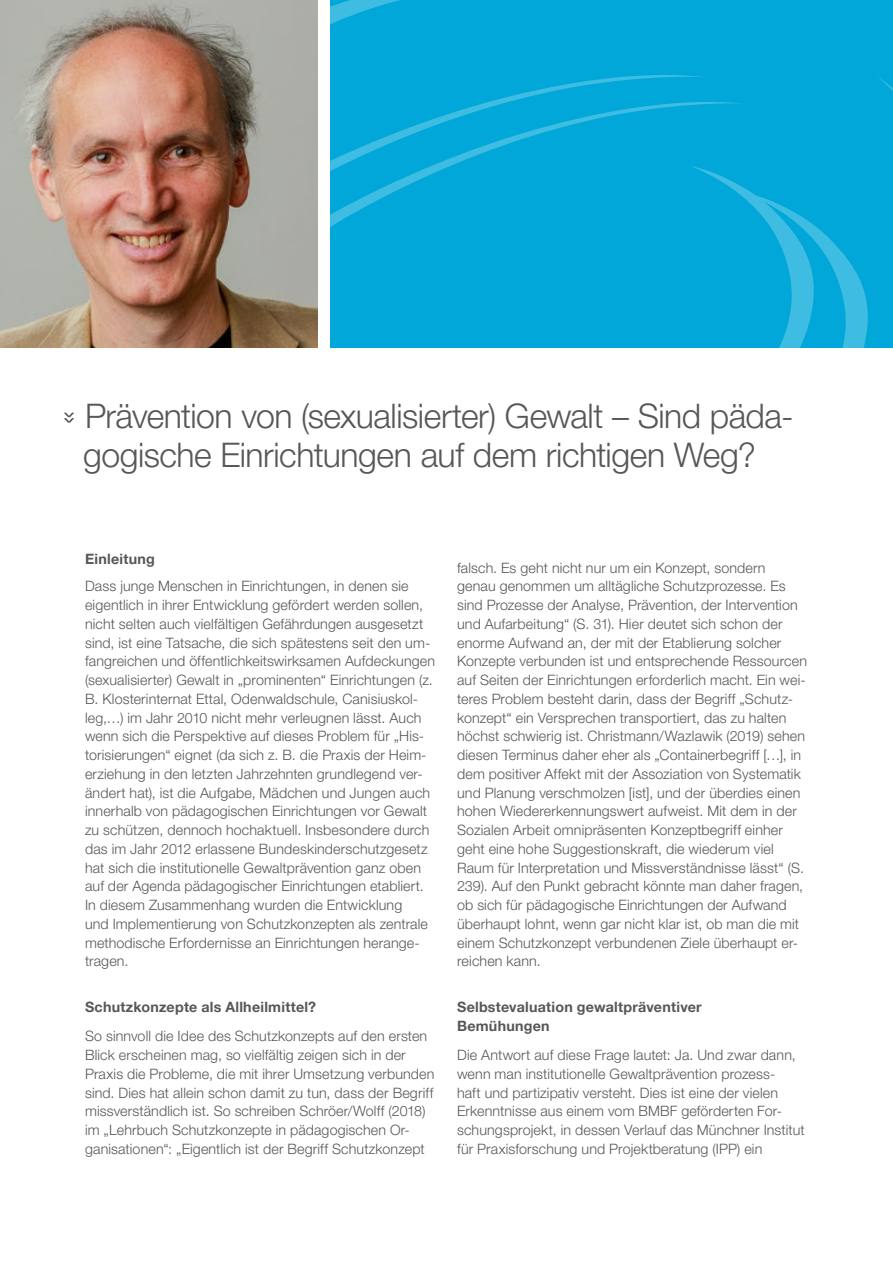
<style>
.page{position:relative;width:893px;height:1263px;background:#fff}
.page>*{position:absolute;margin:0;border:0;box-sizing:border-box;transform-origin:0 0}
.Headline{font:300 33.75px/39px "Helvetica Neue LT Pro";letter-spacing:-.015em;color:#575756}
.Fließtext{font:300 14.25px/18.8px "Helvetica Neue LT Pro";letter-spacing:.01em;color:#575756}
.Fließtext-2{font:700 14.25px/18.8px "Helvetica Neue LT Pro";letter-spacing:.02em;color:#575756}
</style>
<div class="page">
<div style="left:330px;top:0;width:563px;height:348px;background:#00a7d8"></div>
<svg style="left:594px;top:75px;width:299px;height:273px"></svg>
<svg style="left:317px;top:0;width:277px;height:348px"></svg>
<svg style="left:64px;top:413px;width:10px;height:10px"></svg>
<img style="left:0;top:0;width:317px;height:348px">
<p class="Headline" style="left:83px;top:396px;width:712px">Prävention von (sexualisierter) Gewalt – Sind päda&shy;gogische Einrichtungen auf dem richtigen Weg?</p>
<p class="Fließtext-2" style="left:85px;top:549px;width:71px">Einleitung</p>
<p class="Fließtext" style="left:85px;top:577px;width:352px">Dass junge Menschen in Einrichtungen, in denen sie eigentlich in ihrer Entwicklung gefördert werden sollen, nicht selten auch vielfältigen Gefährdungen ausgesetzt sind, ist eine Tatsache, die sich spätestens seit den um&shy;fangreichen und öffentlichkeitswirksamen Aufdeckungen (sexualisierter) Gewalt in „prominenten“ Einrichtungen (z.<br>B. Klosterinternat Ettal, Odenwaldschule, Canisiuskol&shy;leg,…) im Jahr 2010 nicht mehr verleugnen lässt. Auch wenn sich die Perspektive auf dieses Problem für „His&shy;torisierungen“ eignet (da sich z. B. die Praxis der Heim&shy;erziehung in den letzten Jahrzehnten grundlegend ver&shy;ändert hat), ist die Aufgabe, Mädchen und Jungen auch innerhalb von pädagogischen Einrichtungen vor Gewalt zu schützen, dennoch hochaktuell. Insbesondere durch das im Jahr 2012 erlassene Bundeskinderschutzgesetz hat sich die institutionelle Gewaltprävention ganz oben auf der Agenda pädagogischer Einrichtungen etabliert.<br>In diesem Zusammenhang wurden die Entwicklung<br>und Implementierung von Schutzkonzepten als zentrale methodische Erfordernisse an Einrichtungen herange&shy;tragen.</p>
<p class="Fließtext-2" style="left:85px;top:998px;width:233px">Schutzkonzepte als Allheilmittel?</p>
<p class="Fließtext" style="left:85px;top:1027px;width:351px">So sinnvoll die Idee des Schutzkonzepts auf den ersten Blick erscheinen mag, so vielfältig zeigen sich in der Praxis die Probleme, die mit ihrer Umsetzung verbunden sind. Dies hat allein schon damit zu tun, dass der Begriff missverständlich ist. So schreiben Schröer/Wolff (2018) im „Lehrbuch Schutzkonzepte in pädagogischen Or&shy;ganisationen“: „Eigentlich ist der Begriff Schutzkonzept</p>
<p class="Fließtext" style="left:457px;top:558px;width:351px">falsch. Es geht nicht nur um ein Konzept, sondern genau genommen um alltägliche Schutzprozesse. Es sind Prozesse der Analyse, Prävention, der Intervention und Aufarbeitung“ (S. 31). Hier deutet sich schon der enorme Aufwand an, der mit der Etablierung solcher Konzepte verbunden ist und entsprechende Ressourcen auf Seiten der Einrichtungen erforderlich macht. Ein wei&shy;teres Problem besteht darin, dass der Begriff „Schutz&shy;konzept“ ein Versprechen transportiert, das zu halten höchst schwierig ist. Christmann/Wazlawik (2019) sehen diesen Terminus daher eher als „Containerbegriff […], in dem positiver Affekt mit der Assoziation von Systematik und Planung verschmolzen [ist], und der überdies einen hohen Wiedererkennungswert aufweist. Mit dem in der Sozialen Arbeit omnipräsenten Konzeptbegriff einher geht eine hohe Suggestionskraft, die wiederum viel Raum für Interpretation und Missverständnisse lässt“ (S.<br>239). Auf den Punkt gebracht könnte man daher fragen, ob sich für pädagogische Einrichtungen der Aufwand überhaupt lohnt, wenn gar nicht klar ist, ob man die mit einem Schutzkonzept verbundenen Ziele überhaupt er&shy;reichen kann.</p>
<p class="Fließtext-2" style="left:457px;top:998px;width:246px">Selbstevaluation gewaltpräventiver<br>Bemühungen</p>
<p class="Fließtext" style="left:457px;top:1045px;width:349px">Die Antwort auf diese Frage lautet: Ja. Und zwar dann, wenn man institutionelle Gewaltprävention prozess-<br>haft und partizipativ versteht. Dies ist eine der vielen Erkenntnisse aus einem vom BMBF geförderten For&shy;schungsprojekt, in dessen Verlauf das Münchner Institut für Praxisforschung und Projektberatung (IPP) ein</p>
</div>
